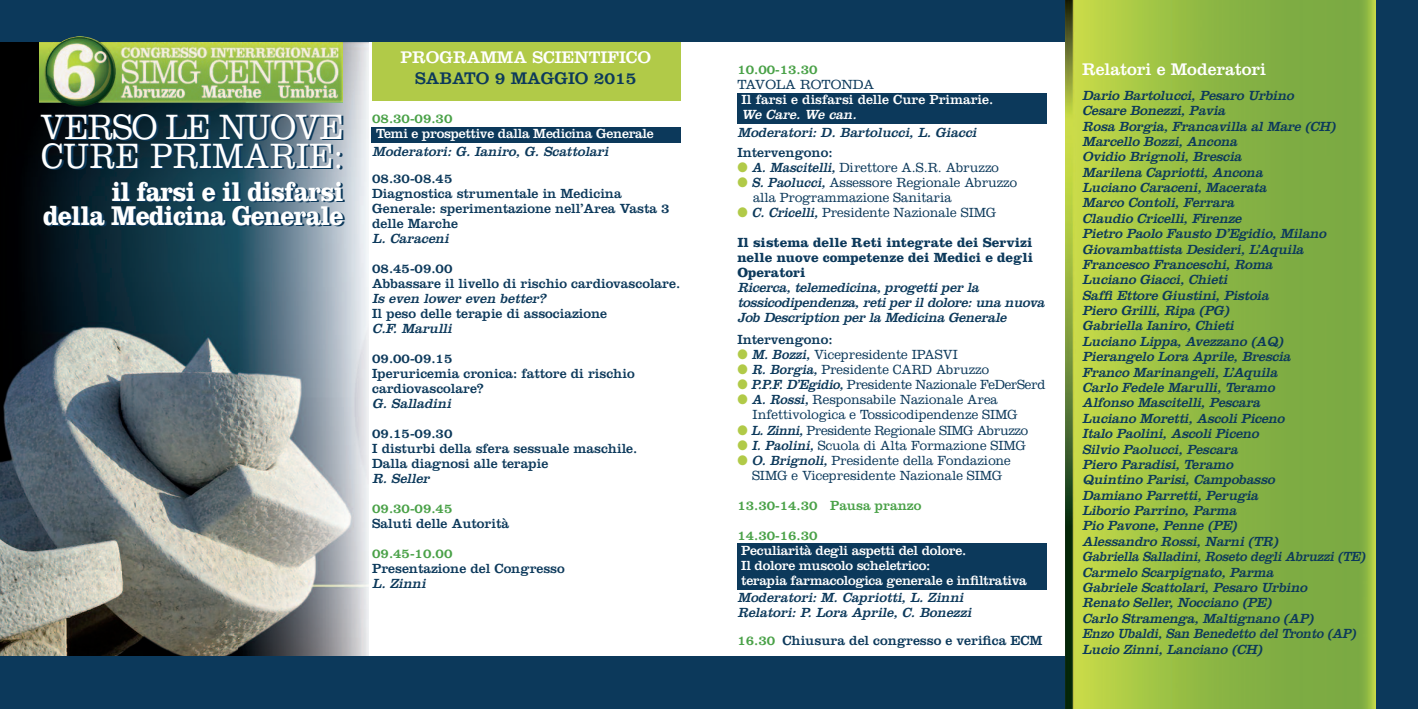
<style>
.page{position:relative;width:1418px;height:709px;background:#fff}
.page>*{position:absolute;margin:0;border:0;box-sizing:border-box;transform-origin:0 0}
.t1{font:300 36.5px/29.2px "Clarendon LT Std";letter-spacing:.015em;color:#fff;scale:.9 1}
.t2{font:700 28.12px/24.8px "Clarendon LT Std";letter-spacing:-.03em;color:#fff;text-align:right;scale:.9 1}
.t3{font:17.5px "Clarendon LT Std";color:#fff}
.t4{font:17.5px "Clarendon LT Std";color:#0c395b}
.t5{font:italic 13.75px/15.4px "Clarendon LT Std";letter-spacing:-.01em;color:#0c395b}
.t6{font:13.75px/15px "Clarendon LT Std";color:#0c395b}
.t7{font:300 13.75px/15px "Clarendon LT Std";color:#0c395b;scale:.95 1}
.t8{font:13.75px/15px "Clarendon LT Std";letter-spacing:-.02em;color:#fff}
.t9{font:700 13.75px/30px "Clarendon LT Std";color:#0c395b}
.t10{font:13.75px/30px "Clarendon LT Std";color:#49a147}
.t11{font:300 13.75px "Clarendon LT Std";letter-spacing:-.02em;color:#0c395b;scale:.95 1}
.t12{font:300 13.75px "Clarendon LT Std";letter-spacing:-.025em;color:#0c395b;scale:.95 1}
.t13{font:13.75px "Clarendon LT Std";color:#fff}
.t14{font:300 13.75px "Clarendon LT Std";color:#0c395b}
.t15{font:italic 13.75px "Clarendon LT Std";color:#fff}
.s1{color:#b1ca48}
.s2{font-weight:400;font-style:italic}
.s3{font-weight:300}
.s4{color:#49a147}
</style>
<div class="page">
<div style="left:0;top:0;width:1417px;height:709px;background:#0c395b"></div>
<div style="left:0;top:43px;width:1375px;height:613px;background:#fff"></div>
<div style="left:737px;top:93px;width:309px;height:30px;background:#0c395b"></div>
<div style="left:737px;top:543px;width:309px;height:46px;background:#0c395b"></div>
<img style="left:0;top:43px;width:239px;height:613px">
<img style="left:239px;top:43px;width:130px;height:613px">
<img style="left:40px;top:43px;width:303px;height:59px">
<img style="left:45px;top:36px;width:71px;height:70px;border-radius:50%">
<div style="left:372px;top:43px;width:308px;height:58px;background:#b1ca48"></div>
<div style="left:371px;top:127px;width:309px;height:16px;background:#0c395b"></div>
<img style="left:1065px;top:0;width:310px;height:709px">
<h1 class="t1" style="left:40px;top:116px;width:339px">VERSO LE NUOVE<br>CURE PRIMARIE:</h1>
<h2 class="t2" style="left:43px;top:182px;width:335px">il farsi e il disfarsi della Medicina Generale</h2>
<p class="t3" style="left:400px;top:51px;width:252px">PROGRAMMA SCIENTIFICO</p>
<p class="t4" style="left:415px;top:72px;width:223px">SABATO 9 MAGGIO 2015</p>
<p class="t10" style="left:372px;top:105px;width:82px">08.30-09.30</p>
<p class="t8" style="left:376px;top:128px;width:279px">Temi e prospettive dalla Medicina Generale</p>
<p class="t5" style="left:372px;top:145px;width:240px">Moderatori: G. Ianiro, G. Scattolari</p>
<p class="t6" style="left:372px;top:173px;width:299px">08.30-08.45<br>Diagnostica strumentale in Medicina<br>Generale: sperimentazione nell’Area Vasta 3 delle Marche</p>
<p class="t5" style="left:372px;top:232px;width:80px">L. Caraceni</p>
<p class="t6" style="left:372px;top:263px;width:309px">08.45-09.00<br>Abbassare il livello di rischio cardiovascolare.</p>
<p class="t5" style="left:372px;top:292px;width:177px">Is even lower even better?</p>
<p class="t6" style="left:372px;top:308px;width:236px">Il peso delle terapie di associazione</p>
<p class="t5" style="left:372px;top:322px;width:84px">C.F. Marulli</p>
<p class="t6" style="left:372px;top:353px;width:264px">09.00-09.15<br>Iperuricemia cronica: fattore di rischio cardiovascolare?</p>
<p class="t5" style="left:372px;top:397px;width:83px">G . Salladini</p>
<p class="t6" style="left:372px;top:428px;width:267px">09.15-09.30<br>I disturbi della sfera sessuale maschile.<br>Dalla diagnosi alle terapie</p>
<p class="t5" style="left:372px;top:472px;width:61px">R. Seller</p>
<p class="t10" style="left:372px;top:495px;width:82px">09.30-09.45</p>
<p class="t6" style="left:372px;top:518px;width:138px">Saluti delle Autorità</p>
<p class="t10" style="left:372px;top:540px;width:82px">09.45-10.00</p>
<p class="t6" style="left:372px;top:563px;width:194px">Presentazione del Congresso</p>
<p class="t5" style="left:372px;top:577px;width:58px">L. Zinni</p>
<p class="t10" style="left:737px;top:56px;width:82px">10.00-13.30</p>
<p class="t14" style="left:737px;top:80px;width:138px">TAVOLA ROTONDA</p>
<p class="t13" style="left:741px;top:95px;width:253px">Il farsi e disfarsi delle Cure Primarie.</p>
<p class="t15" style="left:741px;top:110px;width:119px">We Care. We can.</p>
<p class="t5" style="left:737px;top:126px;width:243px">Moderatori: D. Bartolucci, L. Giacci</p>
<p class="t6" style="left:737px;top:146px;width:97px">Intervengono:</p>
<p class="t7" style="left:737px;top:161px;width:277px"><span class="s1">●</span> <span class="s2">A. Mascitelli,</span> Direttore A.S.R. Abruzzo</p>
<p class="t7" style="left:753px;top:176px;width:279px;text-indent:-16px"><span class="s1">●</span> <span class="s2">S. Paolucci,</span> Assessore Regionale Abruzzo alla Programmazione Sanitaria</p>
<p class="t9" style="left:737px;top:199px;width:296px"><span class="s1">●</span> <span class="s2">C. Cricelli,</span> <span class="s3">Presidente Nazionale SIMG<br></span>Il sistema delle Reti integrate dei Servizi</p>
<p class="t9" style="left:737px;top:251px;width:297px;line-height:15px">nelle nuove competenze dei Medici e degli<br>Operatori</p>
<p class="t5" style="left:737px;top:281px;width:311px;line-height:15px">Ricerca, telemedicina, p rogetti p er la tossicodip endenza, reti p er il dolore: una nuova<br>Job Descrip tion p er la Medicina Generale</p>
<p class="t6" style="left:737px;top:334px;width:97px">Intervengono:</p>
<p class="t7" style="left:737px;top:349px;width:234px"><span class="s1">●</span> <span class="s2">M. Bozzi,</span> Vicepresidente IPASVI</p>
<p class="t7" style="left:737px;top:364px;width:266px"><span class="s1">●</span> <span class="s2">R. Borgia,</span> Presidente CARD Abruzzo</p>
<p class="t11" style="left:737px;top:380px;width:326px"><span class="s1">●</span> <span class="s2">P.P.F.D’Egidio,</span>Presidente Nazionale FeDerSerd</p>
<p class="t7" style="left:752px;top:394px;width:280px;text-indent:-15px"><span class="s1">●</span> <span class="s2">A. Rossi,</span> Responsabile Nazionale Area<br>Infettivologica e Tossicodipendenze SIMG</p>
<p class="t12" style="left:737px;top:425px;width:307px"><span class="s1">●</span> <span class="s2">L.Zinni,</span>Presidente Regionale SIMG Abruzzo</p>
<p class="t7" style="left:737px;top:439px;width:305px"><span class="s1">●</span> <span class="s2">I. Paolini,</span> Scuola di Alta Formazione SIMG</p>
<p class="t7" style="left:737px;top:454px;width:289px;text-align:center"><span class="s1">●</span> <span class="s2">O. Brignoli,</span> Presidente della Fondazione<br>SIMG e Vicepresidente Nazionale SIMG</p>
<p class="t10" style="left:737px;top:491px;width:186px">13.30-14.30 Pausa pranzo<br>14.30-16.30</p>
<p class="t8" style="left:741px;top:544px;width:287px">Peculiarità degli aspetti del dolore.<br>Il dolore muscolo scheletrico:<br>terapia farmacologica generale e infiltrativa</p>
<p class="t5" style="left:737px;top:591px;width:238px;line-height:15px">Moderatori: M. Cap riotti, L. Zinni<br>Relatori: P. Lora Ap rile, C. Bonezzi</p>
<p class="t6" style="left:737px;top:634px;width:307px"><span class="s4">16.30</span> Chiusura del congresso e verifica ECM</p>
<p class="t3" style="left:1082px;top:63px;width:185px">Relatori e Moderatori</p>
<p class="t5" style="left:1082px;top:89px;width:287px">Dario Bartolucci, Pesaro Urbino<br>Cesare Bonezzi, Pavia<br>Rosa Borgia, Francavilla al Mare (CH)<br>Marcello Bozzi, Ancona<br>Ovidio Brignoli, Brescia<br>Marilena Cap riotti, Ancona<br>Luciano Caraceni, Macerata<br>Marco Contoli, Ferrara<br>Claudio Cricelli, Firenze<br>Pietro Paolo Fausto D’Egidio, Milano<br>Giovambattista Desideri, L’Aquila<br>Francesco Franceschi, Roma<br>Luciano Giacci, Chieti<br>Saffi Ettore Giustini, Pistoia<br>Piero Grilli, Rip a (PG)<br>Gabriella Ianiro, Chieti<br>Luciano Lipp a, Avezzano (AQ)<br>Pierangelo Lora Ap rile, Brescia<br>Franco Marinangeli, L’Aquila<br>Carlo Fedele Marulli, Teramo<br>Alfonso Mascitelli, Pescara<br>Luciano Moretti, Ascoli Piceno<br>Italo Paolini, Ascoli Piceno<br>Silvio Paolucci, Pescara<br>Piero Paradisi, Teramo<br>Quintino Parisi, Camp obasso<br>Damiano Parretti, Perugia<br>Liborio Parrino, Parma<br>Pio Pavone, Penne (PE)<br>Alessandro Rossi, Narni (TR)<br>Gabriella Salladini, Roseto degli Abruzzi (TE)<br>Carmelo Scarp ignato, Parma<br>Gabriele Scattolari, Pesaro Urbino<br>Renato Seller, Nocciano (PE)<br>Carlo Stramenga, Maltignano (AP)<br>Enzo Ubaldi, San Benedetto del Tronto (AP)<br>Lucio Zinni, Lanciano (CH)</p>
</div>
